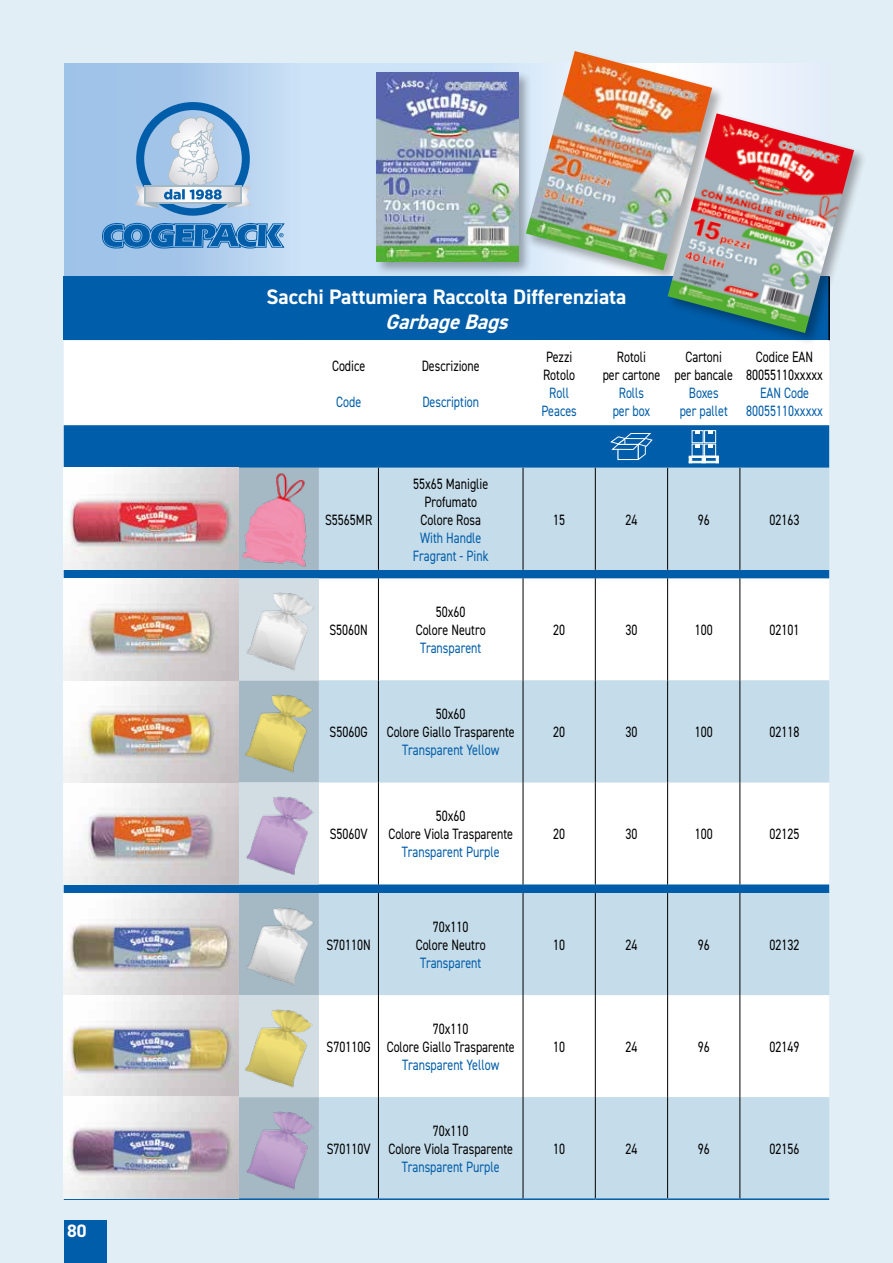
<style>
.page{position:relative;width:893px;height:1263px;background:#e2eef5}
.page>*{position:absolute;margin:0;border:0;box-sizing:border-box;transform-origin:0 0}
.t1{font:700 21px "DIN2014";color:#fff}
.t2{font:italic 700 21px "DIN2014";color:#fff}
.t3{font:700 18px "DIN2014";color:#fff}
.t4{font:15px/18px "DIN2014";color:#000;text-align:center;scale:.8 1}
.t5{font:15px/18px "DIN2014";color:#005da9;text-align:center;scale:.8 1}
</style>
<div class="page">
<svg style="left:64px;top:64px;width:704px;height:212px;background:#bcd6f1"></svg>
<div style="left:374px;top:70px;width:159px;height:205px;background:#000;opacity:.31"></div>
<img style="left:376px;top:72px;width:142px;height:189px">
<div style="left:525px;top:50px;width:201px;height:234px;background:#000;opacity:.31"></div>
<img style="left:526px;top:51px;width:186px;height:219px">
<div style="left:64px;top:276px;width:765px;height:64px;background:#005da9"></div>
<div style="left:64px;top:340px;width:765px;height:85px;background:#fff"></div>
<div style="left:64px;top:425px;width:765px;height:43px;background:#005da9"></div>
<div style="left:64px;top:570px;width:174px;height:323px;background:#005da9"></div>
<svg style="left:319px;top:468px;width:510px;height:730px;background:#d8e7f0"></svg>
<hr style="left:378px;top:468px;width:1px;height:102px;background:#000">
<hr style="left:523px;top:468px;width:1px;height:102px;background:#000">
<hr style="left:595px;top:468px;width:1px;height:102px;background:#000">
<hr style="left:667px;top:468px;width:1px;height:102px;background:#000">
<hr style="left:740px;top:468px;width:1px;height:102px;background:#000">
<hr style="left:378px;top:578px;width:1px;height:102px;background:#000">
<hr style="left:523px;top:578px;width:1px;height:102px;background:#000">
<hr style="left:595px;top:578px;width:1px;height:102px;background:#000">
<hr style="left:667px;top:578px;width:1px;height:102px;background:#000">
<hr style="left:740px;top:578px;width:1px;height:102px;background:#000">
<hr style="left:378px;top:680px;width:1px;height:102px;background:#000">
<hr style="left:523px;top:680px;width:1px;height:102px;background:#000">
<hr style="left:595px;top:680px;width:1px;height:102px;background:#000">
<hr style="left:667px;top:680px;width:1px;height:102px;background:#000">
<hr style="left:740px;top:680px;width:1px;height:102px;background:#000">
<hr style="left:378px;top:782px;width:1px;height:102px;background:#000">
<hr style="left:523px;top:782px;width:1px;height:102px;background:#000">
<hr style="left:595px;top:782px;width:1px;height:102px;background:#000">
<hr style="left:667px;top:782px;width:1px;height:102px;background:#000">
<hr style="left:740px;top:782px;width:1px;height:102px;background:#000">
<hr style="left:378px;top:893px;width:1px;height:102px;background:#000">
<hr style="left:523px;top:893px;width:1px;height:102px;background:#000">
<hr style="left:595px;top:893px;width:1px;height:102px;background:#000">
<hr style="left:667px;top:893px;width:1px;height:102px;background:#000">
<hr style="left:740px;top:893px;width:1px;height:102px;background:#000">
<hr style="left:378px;top:995px;width:1px;height:102px;background:#000">
<hr style="left:523px;top:995px;width:1px;height:102px;background:#000">
<hr style="left:595px;top:995px;width:1px;height:102px;background:#000">
<hr style="left:667px;top:995px;width:1px;height:102px;background:#000">
<hr style="left:740px;top:995px;width:1px;height:102px;background:#000">
<hr style="left:378px;top:1097px;width:1px;height:101px;background:#000">
<hr style="left:523px;top:1097px;width:1px;height:101px;background:#000">
<hr style="left:595px;top:1097px;width:1px;height:101px;background:#000">
<hr style="left:667px;top:1097px;width:1px;height:101px;background:#000">
<hr style="left:740px;top:1097px;width:1px;height:101px;background:#000">
<hr style="left:64px;top:1198px;width:174px;height:2px;background:#005da9">
<hr style="left:238px;top:1198px;width:81px;height:2px;background:#005da9">
<hr style="left:319px;top:1198px;width:59px;height:2px;background:#005da9">
<hr style="left:378px;top:1198px;width:145px;height:2px;background:#005da9">
<hr style="left:523px;top:1198px;width:72px;height:2px;background:#005da9">
<hr style="left:595px;top:1198px;width:73px;height:2px;background:#005da9">
<hr style="left:668px;top:1198px;width:72px;height:2px;background:#005da9">
<hr style="left:740px;top:1198px;width:89px;height:2px;background:#005da9">
<svg style="left:610px;top:432px;width:43px;height:29px"></svg>
<svg style="left:689px;top:456px;width:29px;height:5px"></svg>
<div style="left:689px;top:461px;width:29px;height:2px;border:1px solid #fff"></div>
<div style="left:692px;top:444px;width:12px;height:13px;border:1px solid #fff"></div>
<svg style="left:695px;top:444px;width:5px;height:3px"></svg>
<div style="left:704px;top:444px;width:12px;height:13px;border:1px solid #fff"></div>
<svg style="left:708px;top:444px;width:4px;height:3px"></svg>
<div style="left:692px;top:430px;width:12px;height:13px;border:1px solid #fff"></div>
<svg style="left:695px;top:430px;width:5px;height:4px"></svg>
<div style="left:704px;top:430px;width:12px;height:13px;border:1px solid #fff"></div>
<svg style="left:708px;top:430px;width:4px;height:4px"></svg>
<img style="left:64px;top:468px;width:256px;height:102px">
<img style="left:64px;top:893px;width:256px;height:306px">
<img style="left:64px;top:578px;width:256px;height:306px">
<div style="left:666px;top:112px;width:201px;height:235px;background:#000;opacity:.31"></div>
<img style="left:668px;top:113px;width:186px;height:220px">
<div style="left:64px;top:1220px;width:42px;height:43px;background:#005da9"></div>
<svg style="left:102px;top:102px;width:183px;height:150px;background:#91b8dd"></svg>
<p class="t3" style="left:67px;top:1218px;width:21px">80</p>
<h1 class="t1" style="left:267px;top:282px;width:361px">Sacchi Pattumiera Raccolta Differenziata</h1>
<h1 class="t2" style="left:385px;top:308px;width:131px">GarbageBags</h1>
<p class="t4" style="left:332px;top:356px;width:43px">Codice</p>
<p class="t5" style="left:336px;top:392px;width:33px">Code</p>
<p class="t4" style="left:543px;top:347px;width:42px;text-align:left">Pezzi<br>Rotolo</p>
<p class="t5" style="left:541px;top:383px;width:46px">Roll<br>Peaces</p>
<p class="t4" style="left:603px;top:347px;width:73px">Rotoli<br>per cartone</p>
<p class="t5" style="left:613px;top:383px;width:48px">Rolls per box</p>
<p class="t4" style="left:422px;top:356px;width:74px">Descrizione</p>
<p class="t5" style="left:422px;top:392px;width:73px">Description</p>
<p class="t4" style="left:674px;top:347px;width:75px">Cartoni<br>per bancale</p>
<p class="t5" style="left:680px;top:383px;width:62px">Boxes per pallet</p>
<p class="t4" style="left:746px;top:347px;width:97px">Codice EAN<br>80055110xxxxx</p>
<p class="t5" style="left:746px;top:383px;width:97px">EAN Code<br>80055110xxxxx</p>
<p class="t4" style="left:325px;top:510px;width:60px">S5565MR</p>
<p class="t4" style="left:413px;top:474px;width:95px">55x65 Maniglie<br>Profumato<br>Colore Rosa</p>
<p class="t5" style="left:413px;top:528px;width:96px">With Handle<br>Fragrant - Pink</p>
<p class="t4" style="left:553px;top:510px;width:16px">15</p>
<p class="t4" style="left:625px;top:510px;width:16px">24</p>
<p class="t4" style="left:698px;top:510px;width:16px">96</p>
<p class="t4" style="left:769px;top:510px;width:39px">02163</p>
<p class="t4" style="left:329px;top:621px;width:50px">S5060N</p>
<p class="t4" style="left:416px;top:603px;width:89px">50x60<br>Colore Neutro</p>
<p class="t5" style="left:420px;top:639px;width:78px">Transparent</p>
<p class="t4" style="left:553px;top:621px;width:16px">20</p>
<p class="t4" style="left:625px;top:621px;width:16px">30</p>
<p class="t4" style="left:695px;top:621px;width:24px">100</p>
<p class="t4" style="left:769px;top:621px;width:39px">02101</p>
<p class="t4" style="left:330px;top:723px;width:49px">S5060G</p>
<p class="t4" style="left:387px;top:705px;width:161px">50x60<br>Colore Giallo Trasparente</p>
<p class="t5" style="left:402px;top:741px;width:123px">Transparent Yellow</p>
<p class="t4" style="left:553px;top:723px;width:16px">20</p>
<p class="t4" style="left:625px;top:723px;width:16px">30</p>
<p class="t4" style="left:695px;top:723px;width:24px">100</p>
<p class="t4" style="left:769px;top:723px;width:39px">02118</p>
<p class="t4" style="left:330px;top:825px;width:49px">S5060V</p>
<p class="t4" style="left:388px;top:807px;width:157px">50x60<br>Colore Viola Trasparente</p>
<p class="t5" style="left:402px;top:843px;width:124px">Transparent Purple</p>
<p class="t4" style="left:553px;top:825px;width:16px">20</p>
<p class="t4" style="left:625px;top:825px;width:16px">30</p>
<p class="t4" style="left:695px;top:825px;width:24px">100</p>
<p class="t4" style="left:769px;top:825px;width:39px">02125</p>
<p class="t4" style="left:326px;top:935px;width:57px">S70110N</p>
<p class="t4" style="left:416px;top:917px;width:89px">70x110<br>Colore Neutro</p>
<p class="t5" style="left:420px;top:953px;width:78px">Transparent</p>
<p class="t4" style="left:553px;top:935px;width:16px">10</p>
<p class="t4" style="left:625px;top:935px;width:16px">24</p>
<p class="t4" style="left:698px;top:935px;width:16px">96</p>
<p class="t4" style="left:769px;top:935px;width:39px">02132</p>
<p class="t4" style="left:327px;top:1037px;width:57px">S70110G</p>
<p class="t4" style="left:387px;top:1019px;width:161px">70x110<br>Colore Giallo Trasparente</p>
<p class="t5" style="left:402px;top:1055px;width:123px">Transparent Yellow</p>
<p class="t4" style="left:553px;top:1037px;width:16px">10</p>
<p class="t4" style="left:625px;top:1037px;width:16px">24</p>
<p class="t4" style="left:698px;top:1037px;width:16px">96</p>
<p class="t4" style="left:769px;top:1037px;width:39px">02149</p>
<p class="t4" style="left:327px;top:1139px;width:57px">S70110V</p>
<p class="t4" style="left:388px;top:1121px;width:157px">70x110<br>Colore Viola Trasparente</p>
<p class="t5" style="left:402px;top:1157px;width:124px">Transparent Purple</p>
<p class="t4" style="left:553px;top:1139px;width:16px">10</p>
<p class="t4" style="left:625px;top:1139px;width:16px">24</p>
<p class="t4" style="left:698px;top:1139px;width:16px">96</p>
<p class="t4" style="left:769px;top:1139px;width:39px">02156</p>
</div>
